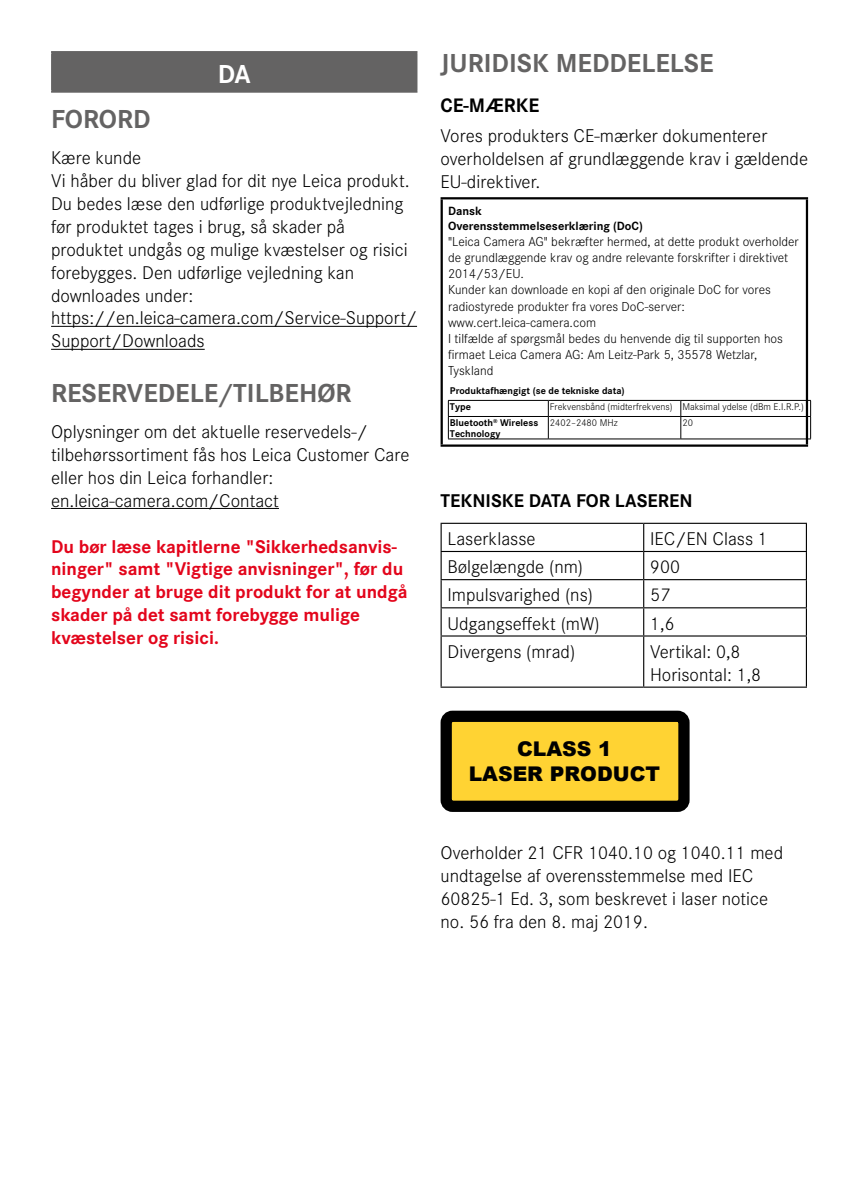
<style>
.page{position:relative;width:862px;height:1200px;background:#fff}
.page>*{position:absolute;margin:0;border:0;box-sizing:border-box;transform-origin:0 0}
.Heading____Chapter{font:700 27px "Corporate S";color:#646363}
.Heading____Chapter-2{font:700 27px "Corporate S";color:#fff}
.t1{font:900 20.25px "Arial";color:#000}
.Heading____Heading_0{font:700 20.25px "Corporate S";color:#000}
.Text____Body_Text{font:300 19.12px/22.9px "Corporate S";color:#000}
.Text____Body_Text-2{font:700 19.12px/22.9px "Corporate S";color:#e3051b}
.Heading____Heading_0-2{font:700 19.12px "Corporate S";color:#000}
.Text____Footnote{font:300 13.5px/16.2px "Corporate S";color:#000}
.Text____Body_Text-3{font:700 12.38px "Corporate S";color:#000}
.Text____Body_Text-4{font:300 10.12px "Corporate S";color:#000}
.Text____Body_Text-5{font:700 10.12px/11.2px "Corporate S";color:#000}
</style>
<div class="page">
<hr style="left:51px;top:326px;width:366px;height:1px;background:#000">
<hr style="left:51px;top:349px;width:153px;height:1px;background:#000">
<hr style="left:51px;top:508px;width:228px;height:1px;background:#000">
<div style="left:52px;top:52px;width:364px;height:40px;background:#646363"></div>
<hr style="left:51px;top:51px;width:366px;height:2px;background:#646363">
<hr style="left:51px;top:53px;width:2px;height:37px;background:#646363">
<hr style="left:415px;top:53px;width:2px;height:37px;background:#646363">
<hr style="left:51px;top:90px;width:366px;height:3px;background:#646363">
<hr style="left:440px;top:197px;width:367px;height:2px;background:#000">
<hr style="left:440px;top:199px;width:2px;height:245px;background:#000">
<hr style="left:805px;top:199px;width:2px;height:245px;background:#000">
<hr style="left:440px;top:444px;width:367px;height:2px;background:#000">
<hr style="left:448px;top:400px;width:100px;height:1px;background:#000">
<hr style="left:548px;top:400px;width:132px;height:1px;background:#000">
<hr style="left:680px;top:400px;width:130px;height:1px;background:#000">
<hr style="left:448px;top:416px;width:100px;height:1px;background:#000">
<svg style="left:447px;top:401px;width:1px;height:37px"></svg>
<hr style="left:548px;top:416px;width:132px;height:1px;background:#000">
<svg style="left:547px;top:400px;width:1px;height:38px"></svg>
<hr style="left:680px;top:416px;width:130px;height:1px;background:#000">
<svg style="left:680px;top:400px;width:1px;height:38px"></svg>
<hr style="left:448px;top:438px;width:100px;height:1px;background:#000">
<hr style="left:548px;top:438px;width:132px;height:1px;background:#000">
<hr style="left:680px;top:438px;width:130px;height:1px;background:#000">
<hr style="left:440px;top:522px;width:203px;height:1px;background:#000">
<hr style="left:440px;top:550px;width:203px;height:2px;background:#000">
<hr style="left:440px;top:579px;width:203px;height:1px;background:#000">
<hr style="left:440px;top:607px;width:203px;height:1px;background:#000">
<svg style="left:440px;top:523px;width:1px;height:112px"></svg>
<hr style="left:440px;top:635px;width:203px;height:1px;background:#000">
<hr style="left:440px;top:636px;width:1px;height:50px;background:#000">
<hr style="left:440px;top:686px;width:203px;height:1px;background:#000">
<hr style="left:643px;top:522px;width:163px;height:1px;background:#000">
<hr style="left:642px;top:523px;width:2px;height:27px;background:#000">
<hr style="left:643px;top:550px;width:163px;height:2px;background:#000">
<hr style="left:642px;top:552px;width:2px;height:27px;background:#000">
<hr style="left:643px;top:579px;width:163px;height:1px;background:#000">
<hr style="left:642px;top:580px;width:2px;height:27px;background:#000">
<hr style="left:643px;top:607px;width:163px;height:1px;background:#000">
<hr style="left:642px;top:608px;width:2px;height:27px;background:#000">
<svg style="left:805px;top:523px;width:1px;height:112px"></svg>
<hr style="left:643px;top:635px;width:163px;height:1px;background:#000">
<hr style="left:642px;top:636px;width:2px;height:50px;background:#000">
<hr style="left:805px;top:636px;width:1px;height:50px;background:#000">
<hr style="left:643px;top:686px;width:163px;height:1px;background:#000">
<div style="left:446px;top:716px;width:237px;height:90px;background:#ffd333;border-radius:6px"></div>
<div style="left:440px;top:710px;width:249px;height:101px;border:11px solid #000;border-radius:6px"></div>
<p class="Heading____Chapter-2" style="left:218px;top:52px;width:34px">DA</p>
<p class="Heading____Chapter" style="left:51px;top:98px;width:101px">FORORD</p>
<p class="Text____Body_Text" style="left:51px;top:145px;width:92px">Kære kunde</p>
<p class="Text____Body_Text" style="left:51px;top:168px;width:360px">Vi håber du bliver glad for dit nye Leica produkt.<br>Du bedes læse den udførlige produktvejledning før produktet tages i brug, så skader på produktet undgås og mulige kvæstelser og risici forebygges. Den udførlige vejledning kan downloades under:</p>
<p class="Text____Body_Text" style="left:51px;top:305px;width:367px">https://en.leica-camera.com/Service-Support/<br>Support/Downloads</p>
<p class="Heading____Chapter" style="left:51px;top:371px;width:302px">RESERVEDELE/TILBEHØR</p>
<p class="Text____Body_Text" style="left:51px;top:418px;width:360px">Oplysninger om det aktuelle reservedels-/ tilbehørssortiment fås hos Leica Customer Care eller hos din Leica forhandler:</p>
<p class="Text____Body_Text" style="left:51px;top:487px;width:229px">en.leica-camera.com/Contact</p>
<p class="Text____Body_Text-2" style="left:51px;top:533px;width:358px">Du bør læse kapitlerne "Sikkerhedsanvis&shy;ninger" samt "Vigtige anvisninger", før du begynder at bruge dit produkt for at undgå skader på det samt forebygge mulige kvæstelser og risici.</p>
<p class="Heading____Chapter" style="left:440px;top:42px;width:274px">JURIDISK MEDDELELSE</p>
<p class="Heading____Heading_0" style="left:440px;top:89px;width:100px">CE-MÆRKE</p>
<p class="Text____Body_Text" style="left:440px;top:122px;width:369px">Vores produkters CE-mærker dokumenterer overholdelsen af grundlæggende krav i gældende<br>EU-direktiver.</p>
<p class="Text____Body_Text-3" style="left:448px;top:201px;width:35px">Dansk</p>
<p class="Text____Body_Text-3" style="left:448px;top:215px;width:196px">Overensstemmelseserklæring (DoC)</p>
<p class="Text____Footnote" style="left:448px;top:232px;width:352px">"Leica Camera AG" bekræfter hermed, at dette produkt overholder de grundlæggende krav og andre relevante forskrifter i direktivet<br>2014/53/EU.</p>
<p class="Text____Footnote" style="left:448px;top:281px;width:324px">Kunder kan downloade en kopi af den originale DoC for vores radiostyrede produkter fra vores DoC-server:</p>
<p class="Text____Footnote" style="left:448px;top:313px;width:149px">www.cert.leica-camera.com</p>
<p class="Text____Footnote" style="left:448px;top:329px;width:336px">I tilfælde af spørgsmål bedes du henvende dig til supporten hos firmaet Leica Camera AG: Am Leitz-Park 5, 35578 Wetzlar,<br>Tyskland</p>
<p class="Text____Body_Text-5" style="left:449px;top:384px;width:176px">Produktafhængigt (se de tekniske data)</p>
<p class="Text____Body_Text-5" style="left:449px;top:400px;width:22px">Type</p>
<p class="Text____Body_Text-4" style="left:549px;top:399px;width:124px">Frekvensbånd (midterfrekvens)</p>
<p class="Text____Body_Text-4" style="left:682px;top:399px;width:123px">Maksimal ydelse (dBm E.I.R.P.)</p>
<p class="Text____Body_Text-5" style="left:449px;top:416px;width:90px">Bluetooth<sup>®</sup> Wireless<br>Technology</p>
<p class="Text____Body_Text-4" style="left:549px;top:415px;width:69px">2402–2480 MHz</p>
<p class="Text____Body_Text-4" style="left:682px;top:415px;width:12px">20</p>
<p class="Heading____Heading_0-2" style="left:440px;top:486px;width:253px">TEKNISKE DATA FOR LASEREN</p>
<p class="Text____Body_Text" style="left:447px;top:526px;width:89px">Laserklasse</p>
<p class="Text____Body_Text" style="left:649px;top:526px;width:119px">IEC/EN Class 1</p>
<p class="Text____Body_Text" style="left:447px;top:554px;width:137px">Bølgelængde (nm)</p>
<p class="Text____Body_Text" style="left:649px;top:554px;width:31px">900</p>
<p class="Text____Body_Text" style="left:447px;top:582px;width:147px">Impulsvarighed (ns)</p>
<p class="Text____Body_Text" style="left:649px;top:582px;width:21px">57</p>
<p class="Text____Body_Text" style="left:447px;top:610px;width:153px">Udgangseffekt (mW)</p>
<p class="Text____Body_Text" style="left:649px;top:610px;width:26px">1,6</p>
<p class="Text____Body_Text" style="left:447px;top:638px;width:129px">Divergens (mrad)</p>
<p class="Text____Body_Text" style="left:649px;top:638px;width:92px">Vertikal: 0,8</p>
<p class="Text____Body_Text" style="left:649px;top:661px;width:112px">Horisontal: 1,8</p>
<p class="t1" style="left:517px;top:734px;width:96px">CLASS 1</p>
<p class="t1" style="left:468px;top:758px;width:193px">LASER PRODUCT</p>
<p class="Text____Body_Text" style="left:440px;top:839px;width:344px">Overholder 21 CFR 1040.10 og 1040.11 med undtagelse af overensstemmelse med IEC 60825-1 Ed. 3, som beskrevet i laser notice no. 56 fra den 8. maj 2019.</p>
</div>
